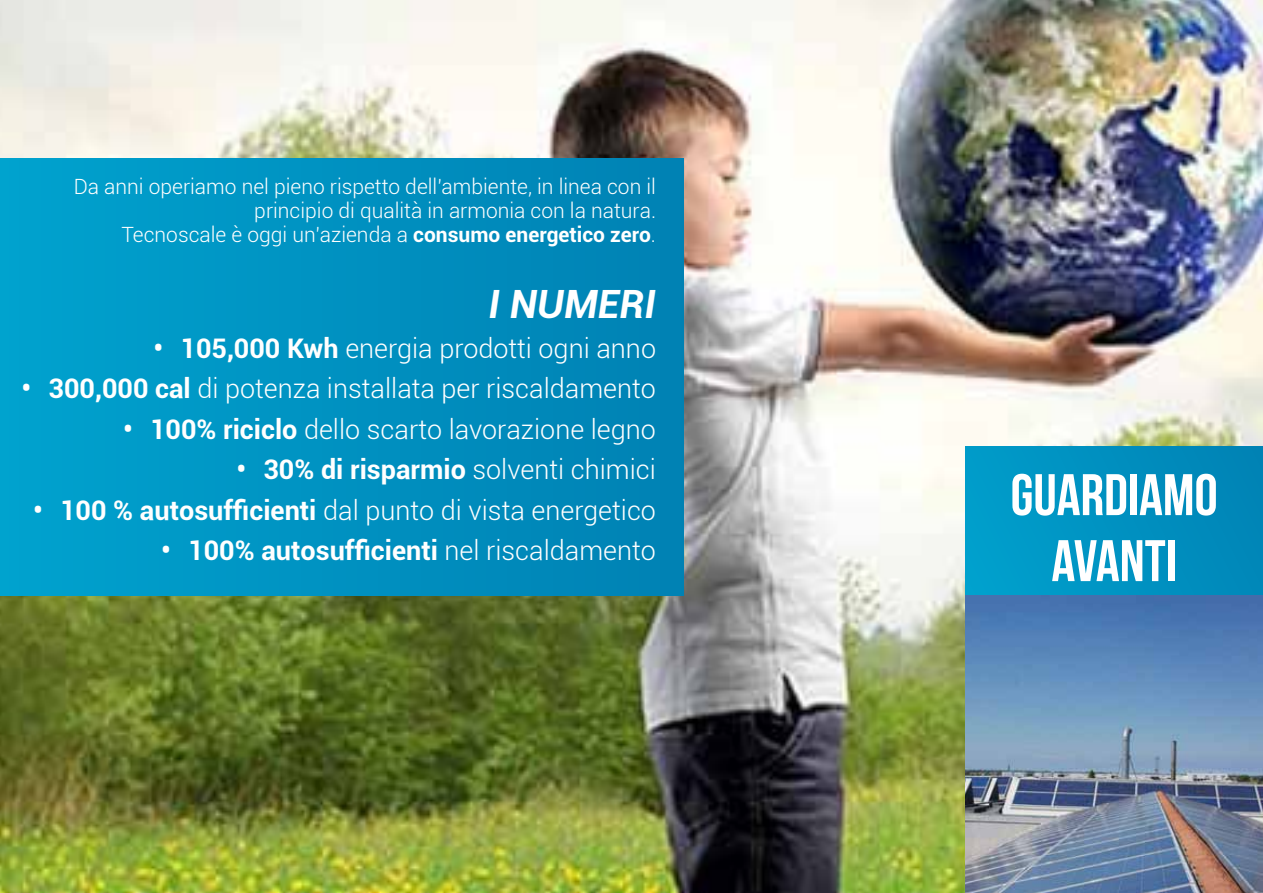
<style>
.page{position:relative;width:1263px;height:893px;background:#fff}
.page>*{position:absolute;margin:0;border:0;box-sizing:border-box;transform-origin:0 0}
.t1{font:58.5px/66px "Bebas Neue";color:#fff;text-align:center}
.t2{font:italic 700 39px "Roboto";color:#fff}
.t3{font:300 27px "Roboto";color:#fff}
.t4{font:700 27px "Roboto";color:#fff}
.t5{font:300 21px/24px "Roboto";color:#fff;text-align:right}
.s1{font-weight:700}
.s2{font-weight:300}
</style>
<div class="page">
<img style="left:0;top:0;width:1263px;height:893px">
<div style="left:0;top:159px;width:684px;height:436px;background:linear-gradient(to right,#00a2ce,#0081b3)"></div>
<div style="left:965px;top:446px;width:298px;height:149px;background:linear-gradient(to right,#009fcc,#0084b6)"></div>
<img style="left:965px;top:595px;width:298px;height:298px">
<p class="t5" style="left:74px;top:174px;width:584px">Da anni operiamo nel pieno rispetto dell’ambiente, in linea con il principio di qualità in armonia con la natura.<br>Tecnoscale è oggi un’azienda a <span class="s1">consumo energetico zero</span>.</p>
<h2 class="t2" style="left:488px;top:277px;width:169px">I NUMERI</h2>
<p class="t3" style="left:153px;top:330px;width:504px"><span class="s1">• 105,000 Kwh</span> energia prodotti ogni anno</p>
<p class="t3" style="left:22px;top:370px;width:636px"><span class="s1">• 300,000 cal</span> di potenza installata per riscaldamento</p>
<p class="t3" style="left:123px;top:411px;width:534px"><span class="s1">• 100% riciclo</span> dello scarto lavorazione legno</p>
<p class="t4" style="left:236px;top:451px;width:421px">• 30% di risparmio <span class="s2">solventi chimici</span></p>
<p class="t3" style="left:33px;top:492px;width:624px"><span class="s1">• 100 % autosufficienti</span> dal punto di vista energetico</p>
<p class="t4" style="left:161px;top:532px;width:496px">• 100% autosufficienti <span class="s2">nel riscaldamento</span></p>
<h1 class="t1" style="left:1011px;top:462px;width:209px">GUARDIAMO<br>AVANTI</h1>
</div>
